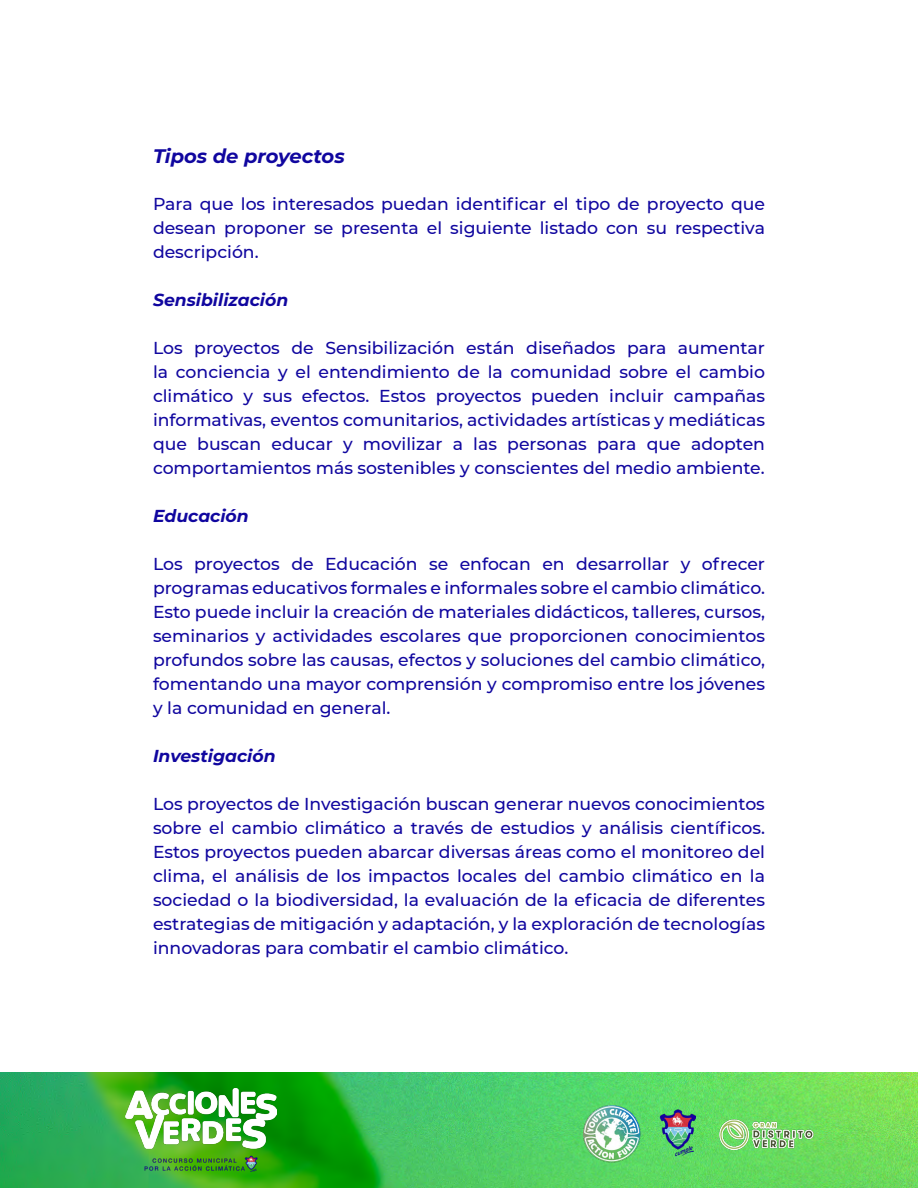
<style>
.page{position:relative;width:918px;height:1188px;background:#fff}
.page>*{position:absolute;margin:0;border:0;box-sizing:border-box;transform-origin:0 0}
.t1{font:italic 700 19.5px "Montserrat";color:#10069f}
.t2{font:500 17.25px/24px "Montserrat";color:#10069f;text-align:justify}
.t3{font:italic 700 17.25px "Montserrat";color:#10069f}
</style>
<div class="page">
<img style="left:0;top:1072px;width:918px;height:116px">
<img style="left:125px;top:1088px;width:151px;height:83px">
<img style="left:584px;top:1105px;width:111px;height:62px">
<img style="left:709px;top:1115px;width:112px;height:34px">
<p class="t1" style="left:153px;top:142px;width:193px">Tipos de proyectos</p>
<p class="t2" style="left:153px;top:191px;width:614px">Para que los interesados puedan identificar el tipo de proyecto que desean proponer se presenta el siguiente listado con su respectiva descripción.</p>
<p class="t3" style="left:153px;top:288px;width:137px">Sensibilización</p>
<p class="t2" style="left:153px;top:335px;width:614px">Los proyectos de Sensibilización están diseñados para aumentar la conciencia y el entendimiento de la comunidad sobre el cambio climático y sus efectos. Estos proyectos pueden incluir campañas informativas, eventos comunitarios, actividades artísticas y mediáticas que buscan educar y movilizar a las personas para que adopten comportamientos más sostenibles y conscientes del medio ambiente.</p>
<p class="t3" style="left:153px;top:504px;width:97px">Educación</p>
<p class="t2" style="left:153px;top:551px;width:614px">Los proyectos de Educación se enfocan en desarrollar y ofrecer programas educativos formales e informales sobre el cambio climático.<br>Esto puede incluir la creación de materiales didácticos, talleres, cursos, seminarios y actividades escolares que proporcionen conocimientos profundos sobre las causas, efectos y soluciones del cambio climático, fomentando una mayor comprensión y compromiso entre los jóvenes y la comunidad en general.</p>
<p class="t3" style="left:153px;top:744px;width:124px">Investigación</p>
<p class="t2" style="left:153px;top:791px;width:614px">Los proyectos de Investigación buscan generar nuevos conocimientos sobre el cambio climático a través de estudios y análisis científicos.<br>Estos proyectos pueden abarcar diversas áreas como el monitoreo del clima, el análisis de los impactos locales del cambio climático en la sociedad o la biodiversidad, la evaluación de la eficacia de diferentes estrategias de mitigación y adaptación, y la exploración de tecnologías innovadoras para combatir el cambio climático.</p>
</div>
